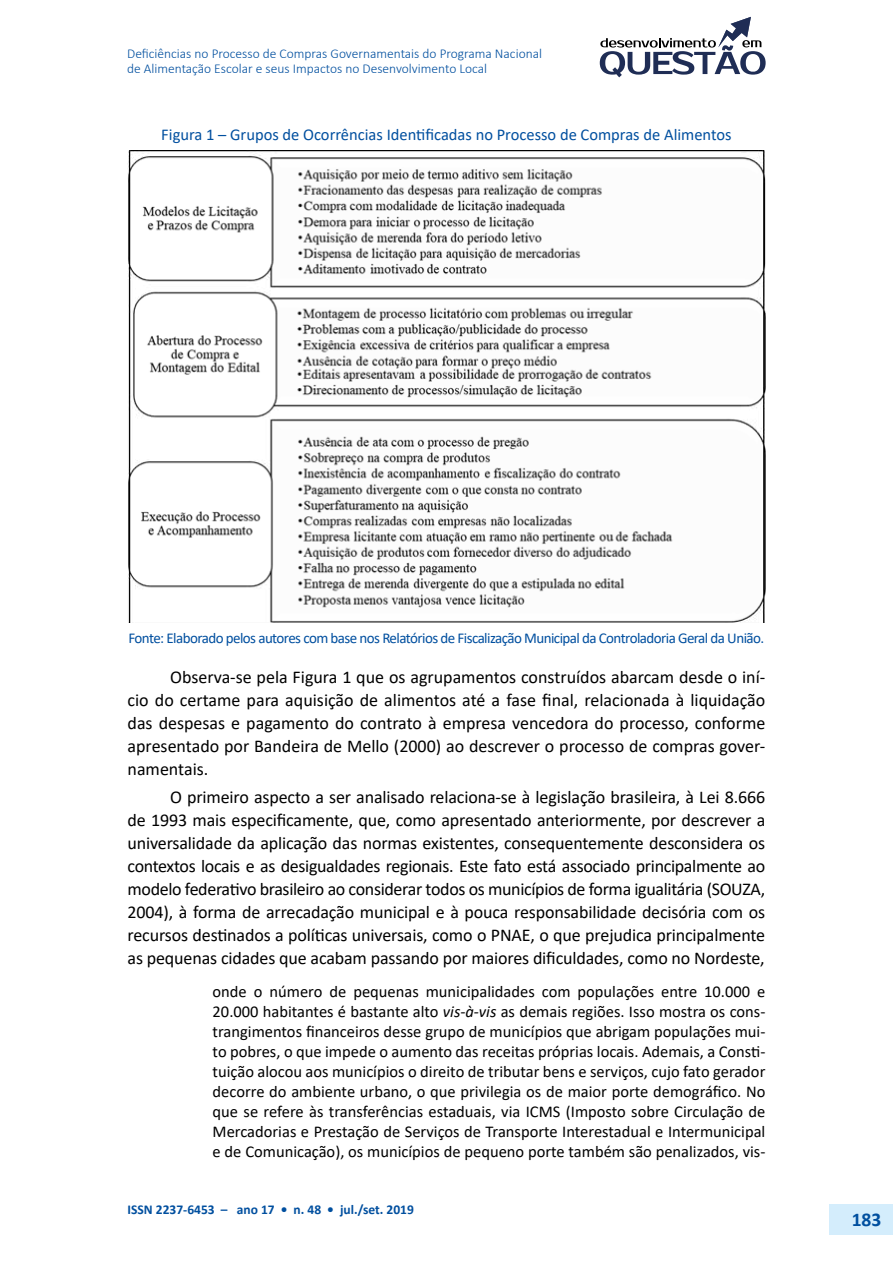
<style>
.page{position:relative;width:893px;height:1263px;background:#fff}
.page>*{position:absolute;margin:0;border:0;box-sizing:border-box;transform-origin:0 0}
.t1{font:700 19.5px "Calibri";color:#004f9f}
.t2{font:18px/23px "Calibri";letter-spacing:-.01em;color:#000;text-align:justify}
.t3{font:16.5px/20px "Calibri";color:#000;text-align:justify}
.t4{font:16.5px "Calibri";color:#004f9f}
.t5{font:15px "Calibri";letter-spacing:-.04em;color:#004f9f}
.t6{font:300 13.5px/15px "Calibri";color:#004f9f}
.t7{font:700 13.5px "Calibri";color:#004f9f}
.s1{font-style:italic}
</style>
<div class="page">
<div style="left:829px;top:1204px;width:64px;height:30px;background:#d4edfc"></div>
<svg style="left:600px;top:17px;width:166px;height:60px"></svg>
<img style="left:127px;top:150px;width:638px;height:473px">
<p class="t6" style="left:127px;top:46px;width:416px">Deficiências no Processo de Compras Governamentais do Programa Nacional de Alimentação Escolar e seus Impactos no Desenvolvimento Local</p>
<p class="t4" style="left:161px;top:123px;width:572px">Figura 1 – Grupos de Ocorrências Identificadas no Processo de Compras de Alimentos</p>
<p class="t5" style="left:128px;top:628px;width:637px">Fonte: Elaborado pelos autores com base nos Relatórios de Fiscalização Municipal da Controladoria Geral da União.</p>
<p class="t2" style="left:128px;top:665px;width:639px;text-indent:43px">Observa-se pela Figura 1 que os agrupamentos construídos abarcam desde o iní&shy;cio do certame para aquisição de alimentos até a fase final, relacionada à liquidação das despesas e pagamento do contrato à empresa vencedora do processo, conforme apresentado por Bandeira de Mello (2000) ao descrever o processo de compras gover&shy;namentais.</p>
<p class="t2" style="left:128px;top:785px;width:639px;text-indent:43px">O primeiro aspecto a ser analisado relaciona-se à legislação brasileira, à Lei 8.666 de 1993 mais especificamente, que, como apresentado anteriormente, por descrever a universalidade da aplicação das normas existentes, consequentemente desconsidera os contextos locais e as desigualdades regionais. Este fato está associado principalmente ao modelo federativo brasileiro ao considerar todos os municípios de forma igualitária (SOUZA, 2004), à forma de arrecadação municipal e à pouca responsabilidade decisória com os recursos destinados a políticas universais, como o PNAE, o que prejudica principalmente as pequenas cidades que acabam passando por maiores dificuldades, como no Nordeste,</p>
<p class="t3" style="left:213px;top:981px;width:554px">onde o número de pequenas municipalidades com populações entre 10.000 e 20.000 habitantes é bastante alto <span class="s1">vis-à-vis</span> as demais regiões. Isso mostra os cons&shy;trangimentos financeiros desse grupo de municípios que abrigam populações mui&shy;to pobres, o que impede o aumento das receitas próprias locais. Ademais, a Consti&shy;tuição alocou aos municípios o direito de tributar bens e serviços, cujo fato gerador decorre do ambiente urbano, o que privilegia os de maior porte demográfico. No que se refere às transferências estaduais, via ICMS (Imposto sobre Circulação de Mercadorias e Prestação de Serviços de Transporte Interestadual e Intermunicipal e de Comunicação), os municípios de pequeno porte também são penalizados, vis-</p>
<p class="t7" style="left:128px;top:1200px;width:288px">ISSN 2237-6453 – ano 17 • n. 48 • jul./set. 2019</p>
<p class="t1" style="left:852px;top:1206px;width:31px">183</p>
</div>
